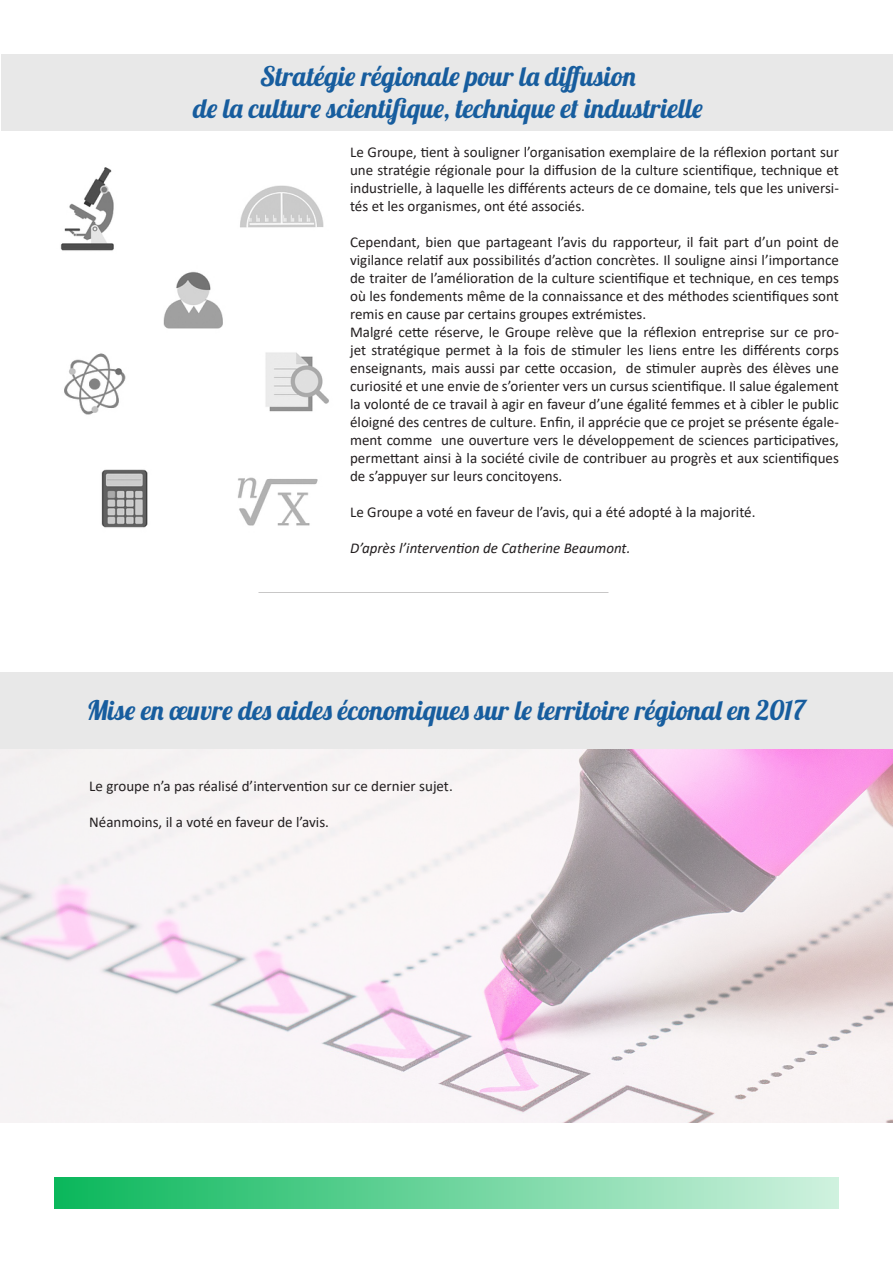
<style>
.page{position:relative;width:893px;height:1263px;background:#fff}
.page>*{position:absolute;margin:0;border:0;box-sizing:border-box;transform-origin:0 0}
.t1{font:27px/32.4px "Lobster 1.4";color:#175d9e;text-align:center}
.t2{font:15px/18px "Calibri";color:#231f20;text-align:justify}
.t3{font:italic 15px "Calibri";color:#231f20}
</style>
<div class="page">
<img style="left:0;top:749px;width:893px;height:374px">
<div style="left:54px;top:1177px;width:785px;height:32px;background:linear-gradient(to right,#0ab75b,#cff2df)"></div>
<div style="left:1px;top:54px;width:892px;height:77px;background:#e8e8e8"></div>
<div style="left:0;top:672px;width:893px;height:77px;background:#e8e8e8"></div>
<img style="left:60px;top:167px;width:269px;height:361px">
<p class="t1" style="left:193px;top:59px;width:511px">Stratégie régionale pour la diffusion<br>de la culture scientifique, technique et industrielle</p>
<p class="t2" style="left:350px;top:143px;width:490px">Le Groupe, tient à souligner l’organisation exemplaire de la réflexion portant sur une stratégie régionale pour la diffusion de la culture scientifique, technique et industrielle, à laquelle les différents acteurs de ce domaine, tels que les universi&shy;tés et les organismes, ont été associés.</p>
<p class="t2" style="left:350px;top:233px;width:490px">Cependant, bien que partageant l’avis du rapporteur, il fait part d’un point de vigilance relatif aux possibilités d’action concrètes. Il souligne ainsi l’importance de traiter de l’amélioration de la culture scientifique et technique, en ces temps où les fondements même de la connaissance et des méthodes scientifiques sont remis en cause par certains groupes extrémistes.</p>
<p class="t2" style="left:350px;top:323px;width:490px">Malgré cette réserve, le Groupe relève que la réflexion entreprise sur ce pro&shy;jet stratégique permet à la fois de stimuler les liens entre les différents corps enseignants, mais aussi par cette occasion, de stimuler auprès des élèves une curiosité et une envie de s’orienter vers un cursus scientifique. Il salue également la volonté de ce travail à agir en faveur d’une égalité femmes et à cibler le public éloigné des centres de culture. Enfin, il apprécie que ce projet se présente égale&shy;ment comme une ouverture vers le développement de sciences participatives, permettant ainsi à la société civile de contribuer au progrès et aux scientifiques de s’appuyer sur leurs concitoyens.</p>
<p class="t2" style="left:350px;top:503px;width:407px">Le Groupe a voté en faveur de l’avis, qui a été adopté à la majorité.</p>
<p class="t3" style="left:350px;top:538px;width:282px">D’après l’intervention de Catherine Beaumont.</p>
<p class="t1" style="left:87px;top:693px;width:721px">Mise en œuvre des aides économiques sur le territoire régional en 2017</p>
<p class="t2" style="left:89px;top:776px;width:365px">Le groupe n’a pas réalisé d’intervention sur ce dernier sujet.</p>
<p class="t2" style="left:89px;top:812px;width:241px">Néanmoins, il a voté en faveur de l’avis.</p>
</div>
